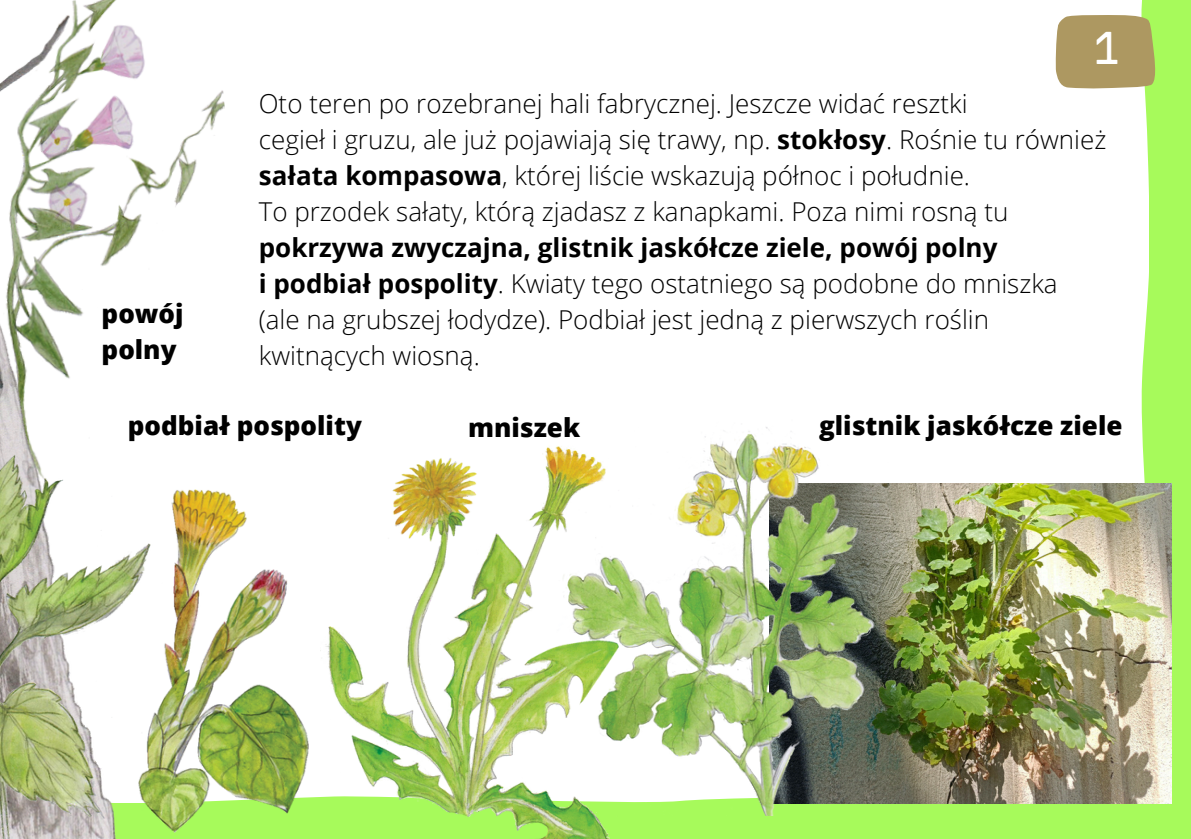
<style>
.page{position:relative;width:1191px;height:839px;background:#fff}
.page>*{position:absolute;margin:0;border:0;box-sizing:border-box;transform-origin:0 0}
.t1{font:500 37.8px "ADA Hybrid";color:#fff}
.t2{font:300 26px/36px "Open Sans";color:#000}
.t3{font:800 26px/36px "Open Sans";color:#000}
.s1{font-weight:700}
</style>
<div class="page">
<div style="left:0;top:0;width:1191px;height:838px;background:#a7fa5b"></div>
<div style="left:260px;top:0;width:889px;height:798px;background:#fff"></div>
<img style="left:894px;top:483px;width:278px;height:320px">
<svg style="left:1055px;top:14px;width:101px;height:75px;background:#b1a169"></svg>
<img style="left:172px;top:489px;width:136px;height:343px">
<div style="left:146px;top:0;width:114px;height:519px;background:#fff"></div>
<img style="left:557px;top:410px;width:337px;height:405px">
<img style="left:321px;top:428px;width:318px;height:410px">
<img style="left:0;top:0;width:146px;height:433px">
<img style="left:0;top:433px;width:172px;height:405px">
<p class="t3" style="left:102px;top:295px;width:83px">powój polny</p>
<p class="t1" style="left:1095px;top:32px;width:25px">1</p>
<p class="t2" style="left:259px;top:85px;width:710px">Oto teren po rozebranej hali fabrycznej. Jeszcze widać resztki</p>
<p class="t2" style="left:259px;top:121px;width:849px">cegieł i gruzu, ale już pojawiają się trawy, np. <span class="s1">stokłosy</span>. Rośnie tu również <span class="s1">sałata kompasowa</span>, której liście wskazują północ i południe.</p>
<p class="t2" style="left:259px;top:193px;width:751px">To przodek sałaty, którą zjadasz z kanapkami. Poza nimi rosną tu <span class="s1">pokrzywa zwyczajna, glistnik jaskółcze ziele, powój polny</span></p>
<h1 class="t2" style="left:259px;top:265px;width:800px"><span class="s1">i podbiał pospolity</span>. Kwiaty tego ostatniego są podobne do mniszka</h1>
<h1 class="t2" style="left:259px;top:301px;width:732px">(ale na grubszej łodydze). Podbiał jest jedną z pierwszych roślin kwitnących wiosną.</h1>
<p class="t3" style="left:128px;top:407px;width:235px">podbiał pospolity</p>
<p class="t3" style="left:468px;top:409px;width:114px">mniszek</p>
<h1 class="t3" style="left:819px;top:407px;width:305px">glistnik jaskółcze ziele</h1>
</div>
